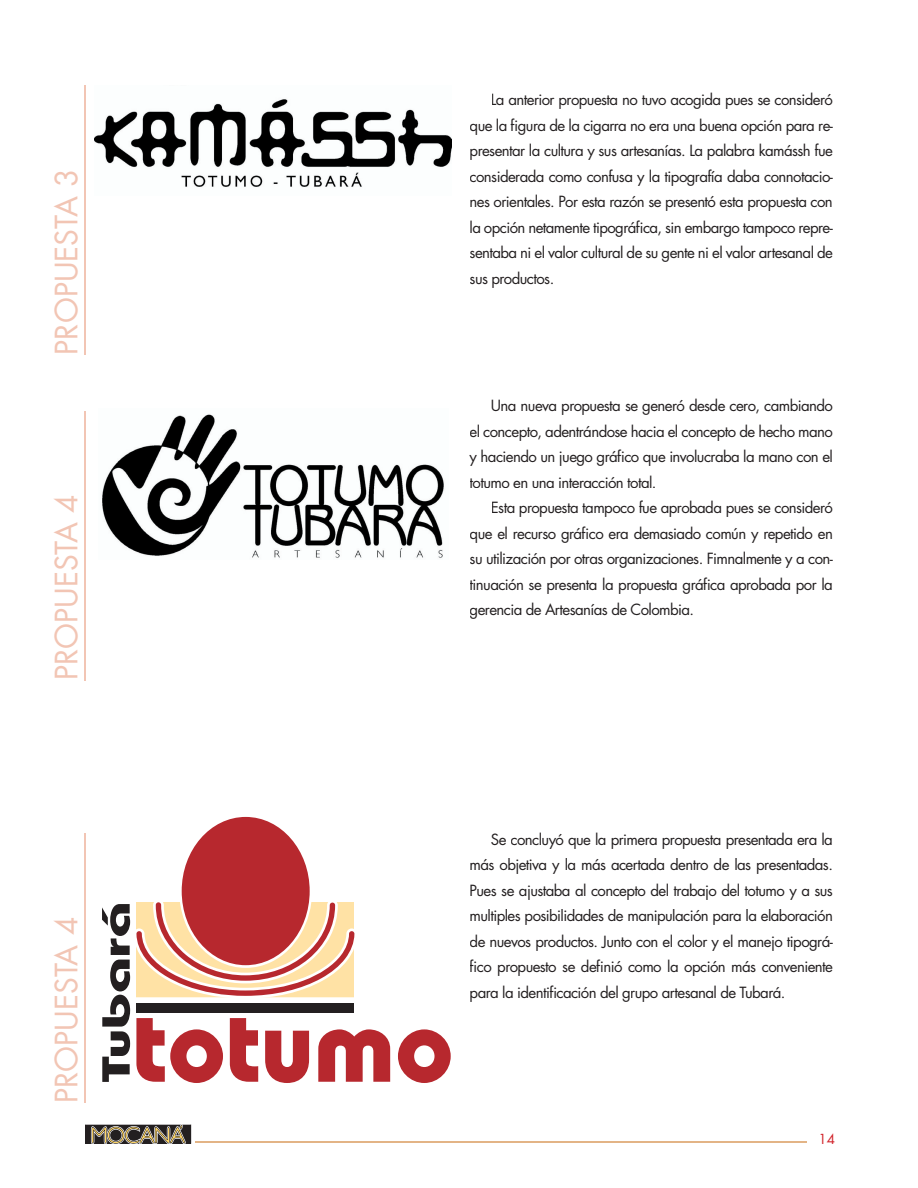
<style>
.page{position:relative;width:918px;height:1188px;background:#fff}
.page>*{position:absolute;margin:0;border:0;box-sizing:border-box;transform-origin:0 0}
.t1{font:30px "Futura";color:#f2c5b4}
.t2{font:15px/25.5px "Futura";letter-spacing:-.04em;color:#231f20;text-align:justify}
.t3{font:13.5px "Futura";color:#d1232a}
</style>
<div class="page">
<hr style="left:196px;top:1142px;width:611px;height:1px;background:#e3b486">
<svg style="left:85px;top:1124px;width:106px;height:20px;background:#696152"></svg>
<img style="left:102px;top:414px;width:342px;height:144px">
<img style="left:95px;top:99px;width:357px;height:88px">
<hr style="left:84px;top:85px;width:2px;height:270px;background:#f2c5b4">
<hr style="left:84px;top:411px;width:2px;height:269px;background:#f2c5b4">
<hr style="left:84px;top:833px;width:2px;height:270px;background:#f2c5b4">
<svg style="left:398px;top:1029px;width:53px;height:54px"></svg>
<svg style="left:102px;top:816px;width:288px;height:267px"></svg>
<div style="left:136px;top:1003px;width:218px;height:10px;background:#231f20"></div>
<div style="left:182px;top:817px;width:128px;height:148px;background:#b7282e;border-radius:50%"></div>
<h1 class="t1" style="left:47px;top:355px;width:188px;rotate:-90deg">PROPUESTA 3</h1>
<h1 class="t1" style="left:47px;top:680px;width:188px;rotate:-90deg">PROPUESTA 4</h1>
<h1 class="t1" style="left:47px;top:1103px;width:188px;rotate:-90deg">PROPUESTA 4</h1>
<p class="t2" style="left:470px;top:87px;width:365px;text-indent:21px">La anterior propuesta no tuvo acogida pues se consideró que la figura de la cigarra no era una buena opción para re&shy;presentar la cultura y sus artesanías. La palabra kamássh fue considerada como confusa y la tipografía daba connotacio&shy;nes orientales. Por esta razón se presentó esta propuesta con la opción netamente tipográfica, sin embargo tampoco repre&shy;sentaba ni el valor cultural de su gente ni el valor artesanal de sus productos.</p>
<p class="t2" style="left:470px;top:393px;width:365px;text-indent:21px">Una nueva propuesta se generó desde cero, cambiando el concepto, adentrándose hacia el concepto de hecho mano y haciendo un juego gráfico que involucraba la mano con el totumo en una interacción total.</p>
<p class="t2" style="left:470px;top:495px;width:365px;text-indent:21px">Esta propuesta tampoco fue aprobada pues se consideró que el recurso gráfico era demasiado común y repetido en su utilización por otras organizaciones. Fimnalmente y a con&shy;tinuación se presenta la propuesta gráfica aprobada por la gerencia de Artesanías de Colombia.</p>
<p class="t2" style="left:470px;top:827px;width:365px;text-indent:21px">Se concluyó que la primera propuesta presentada era la más objetiva y la más acertada dentro de las presentadas.<br>Pues se ajustaba al concepto del trabajo del totumo y a sus multiples posibilidades de manipulación para la elaboración de nuevos productos. Junto con el color y el manejo tipográ&shy;fico propuesto se definió como la opción más conveniente para la identificación del grupo artesanal de Tubará.</p>
<p class="t3" style="left:819px;top:1130px;width:18px">14</p>
</div>
